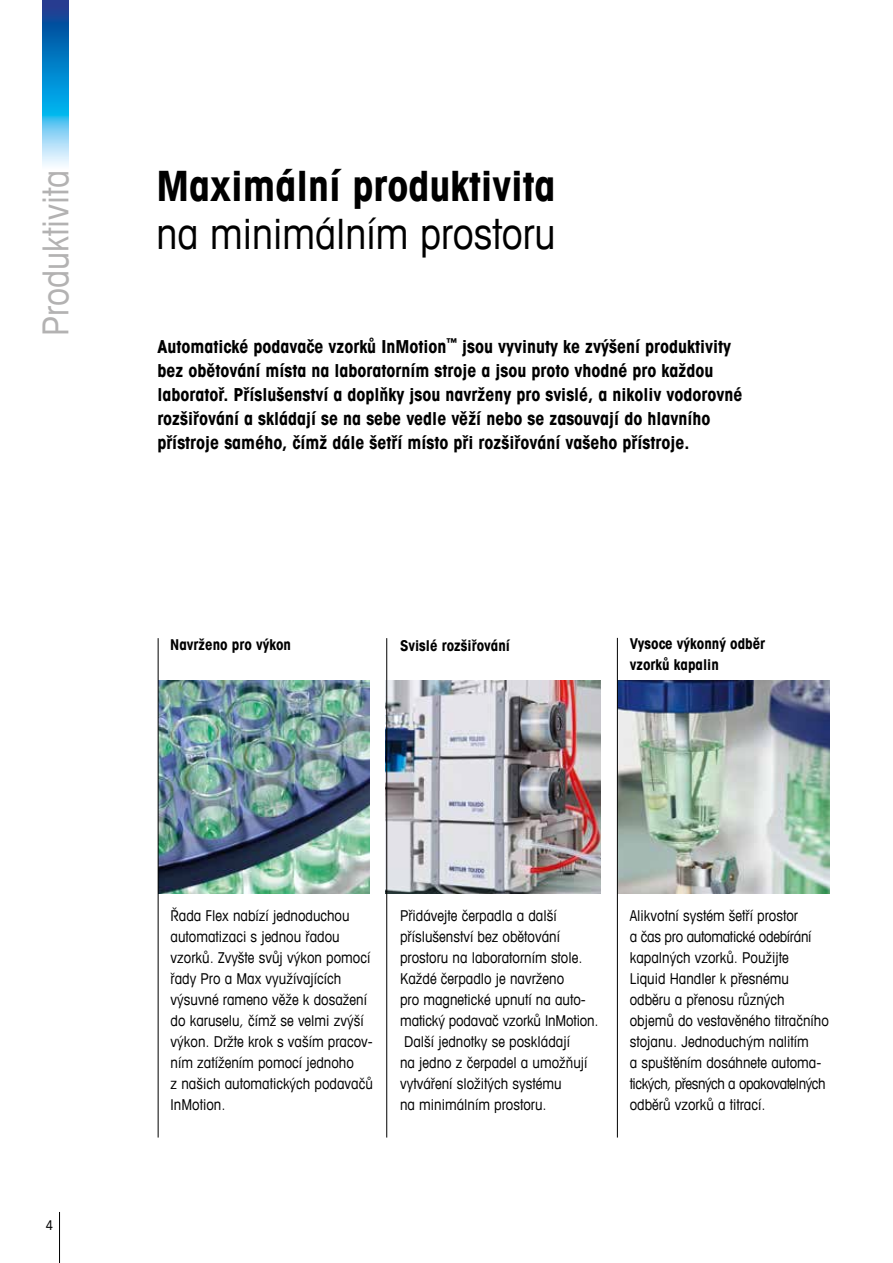
<style>
.page{position:relative;width:893px;height:1263px;background:#fff}
.page>*{position:absolute;margin:0;border:0;box-sizing:border-box;transform-origin:0 0}
.t1{font:700 condensed 42px "Avant Garde Com";color:#000}
.t2{font:condensed 42px "Avant Garde Com";color:#000}
.t3{font:condensed 36px "Avant Garde Com";color:#b3b2b2}
.t4{font:700 condensed 18px/24px "Avant Garde Com";color:#000}
.t5{font:condensed 15px/21px "Avant Garde Com";color:#000}
.t6{font:700 condensed 15px/21px "Avant Garde Com";color:#000}
.t7{font:condensed 13.5px "Avant Garde Com";color:#000}
</style>
<div class="page">
<hr style="left:59px;top:1212px;width:1px;height:51px;background:#000">
<img style="left:43px;top:0;width:25px;height:166px">
<img style="left:618px;top:680px;width:212px;height:213px">
<img style="left:387px;top:680px;width:213px;height:213px">
<img style="left:159px;top:680px;width:211px;height:213px">
<hr style="left:386px;top:638px;width:1px;height:499px;background:#000">
<hr style="left:158px;top:638px;width:1px;height:499px;background:#000">
<hr style="left:617px;top:638px;width:1px;height:499px;background:#000">
<h2 class="t3" style="left:33px;top:336px;width:167px;rotate:-90deg">Produktivita</h2>
<h1 class="t1" style="left:156px;top:158px;width:401px">Maximální produktivita</h1>
<h1 class="t2" style="left:156px;top:207px;width:401px">na minimálním prostoru</h1>
<p class="t4" style="left:157px;top:334px;width:586px">Automatické podavače vzorků InMotion<sup>™</sup> jsou vyvinuty ke zvýšení produktivity bez obětování místa na laboratorním stroje a jsou proto vhodné pro každou laboratoř. Příslušenství a doplňky jsou navrženy pro svislé, a nikoliv vodorovné rozšiřování a skládají se na sebe vedle věží nebo se zasouvají do hlavního přístroje samého, čímž dále šetří místo při rozšiřování vašeho přístroje.</p>
<p class="t6" style="left:170px;top:634px;width:122px">Navrženo pro výkon</p>
<p class="t6" style="left:400px;top:634px;width:111px">Svislé rozšiřování</p>
<p class="t6" style="left:630px;top:632px;width:137px">Vysoce výkonný odběr vzorků kapalin</p>
<p class="t7" style="left:46px;top:1217px;width:9px">4</p>
<p class="t5" style="left:171px;top:905px;width:204px">Řada Flex nabízí jednoduchou automatizaci s jednou řadou vzorků. Zvyšte svůj výkon pomocí řady Pro a Max využívajících výsuvné rameno věže k dosažení do karuselu, čímž se velmi zvýší výkon. Držte krok s vaším pracov&shy;ním zatížením pomocí jednoho<br>z našich automatických podavačů<br>InMotion.</p>
<p class="t5" style="left:630px;top:905px;width:201px">Alikvotní systém šetří prostor<br>a čas pro automatické odebírání kapalných vzorků. Použijte<br>Liquid Handler k přesnému odběru a přenosu různých objemů do vestavěného titračního stojanu. Jednoduchým nalitím<br>a spuštěním dosáhnete automa&shy;tických, přesných a opakovatelných odběrů vzorků a titrací.</p>
<p class="t5" style="left:400px;top:905px;width:200px">Přidávejte čerpadla a další příslušenství bez obětování prostoru na laboratorním stole.<br>Každé čerpadlo je navrženo<br>pro magnetické upnutí na auto&shy;matický podavač vzorků InMotion.<br>Další jednotky se poskládají<br>na jedno z čerpadel a umožňují vytváření složitých systému<br>na minimálním prostoru.</p>
</div>
